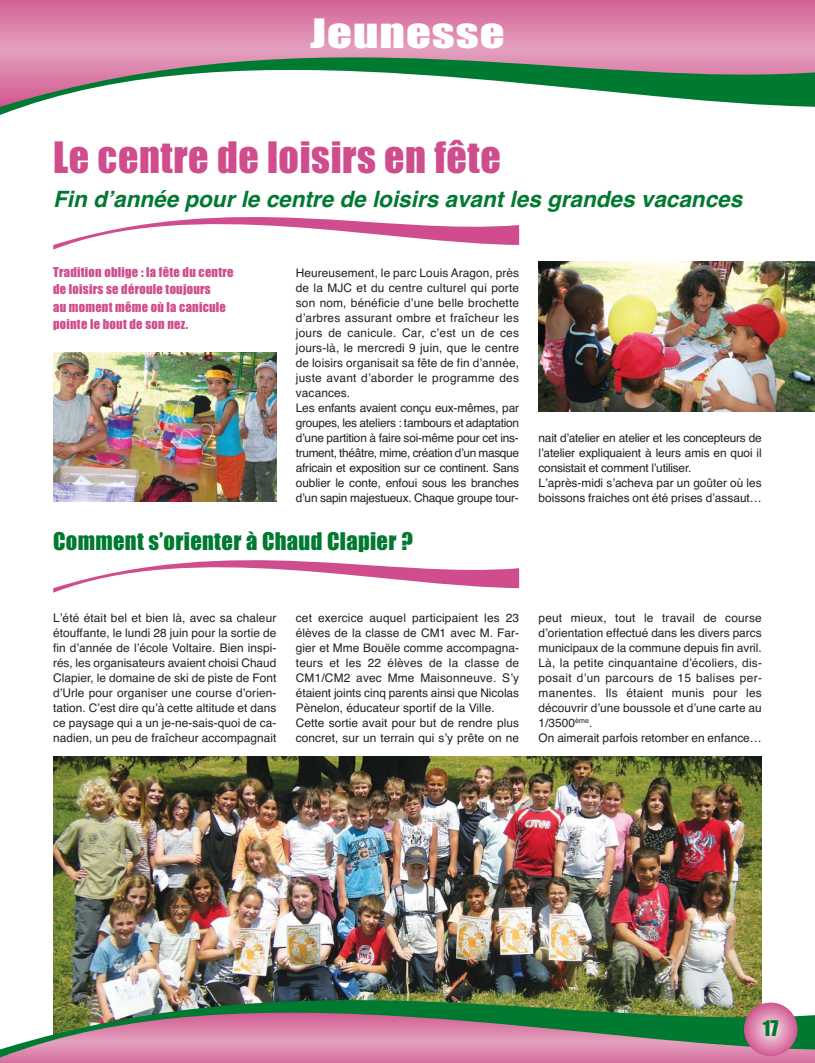
<style>
.page{position:relative;width:815px;height:1063px;background:#fff}
.page>*{position:absolute;margin:0;border:0;box-sizing:border-box;transform-origin:0 0}
.t1{font:40px "Impact";letter-spacing:.015em;color:#cf4d8d}
.t2{font:37.5px "Impact";letter-spacing:.02em;color:#fff;scale:1.3 1}
.t3{font:italic 700 22.5px "Helvetica";color:#007931}
.t4{font:22.5px "Impact";letter-spacing:.015em;color:#007931}
.t5{font:20px "Impact";color:#007931}
.t6{font:12.5px/17.5px "Impact";letter-spacing:.02em;color:#cf4d8d}
.t7{font:11.88px/15px "Helvetica";letter-spacing:.005em;color:#231f20}
</style>
<div class="page">
<img style="left:53px;top:757px;width:708px;height:243px">
<svg style="left:0;top:0;width:815px;height:57px;background:#dc84ac"></svg>
<svg style="left:0;top:57px;width:815px;height:58px"></svg>
<div style="left:0;top:1058px;width:815px;height:5px;background:#d875a2"></div>
<svg style="left:0;top:1000px;width:815px;height:58px;background:#9a8c87"></svg>
<svg style="left:744px;top:1003px;width:53px;height:53px;background:#dc87ae"></svg>
<svg style="left:53px;top:217px;width:466px;height:32px"></svg>
<svg style="left:53px;top:560px;width:466px;height:33px"></svg>
<img style="left:539px;top:262px;width:276px;height:150px">
<img style="left:53px;top:353px;width:223px;height:149px">
<h2 class="t2" style="left:310px;top:22px;width:151px">Jeunesse</h2>
<h1 class="t1" style="left:53px;top:145px;width:449px">Le centre de loisirs en fête</h1>
<h3 class="t3" style="left:53px;top:191px;width:695px">Fin dʼannée pour le centre de loisirs avant les grandes vacances</h3>
<p class="t6" style="left:53px;top:264px;width:182px">Tradition oblige : la fête du centre de loisirs se déroule toujours<br>au moment même où la canicule pointe le bout de son nez.</p>
<p class="t7" style="left:296px;top:266px;width:225px">Heureusement, le parc Louis Aragon, près de la MJC et du centre culturel qui porte son nom, bénéficie dʼune belle brochette dʼarbres assurant ombre et fraîcheur les jours de canicule. Car, cʼest un de ces jours-là, le mercredi 9 juin, que le centre de loisirs organisait sa fête de fin dʼannée, juste avant dʼaborder le programme des vacances.<br>Les enfants avaient conçu eux-mêmes, par groupes, les ateliers : tambours et adaptation dʼune partition à faire soi-même pour cet ins&shy;trument, théâtre, mime, création dʼun masque africain et exposition sur ce continent. Sans oublier le conte, enfoui sous les branches dʼun sapin majestueux. Chaque groupe tour-</p>
<h3 class="t4" style="left:53px;top:533px;width:361px">Comment s’orienter à Chaud Clapier ?</h3>
<p class="t7" style="left:539px;top:431px;width:225px">nait dʼatelier en atelier et les concepteurs de lʼatelier expliquaient à leurs amis en quoi il consistait et comment lʼutiliser.<br>Lʼaprès-midi sʼacheva par un goûter où les boissons fraiches ont été prises dʼassaut…</p>
<p class="t7" style="left:53px;top:611px;width:225px;text-align:justify">Lʼété était bel et bien là, avec sa chaleur étouffante, le lundi 28 juin pour la sortie de fin dʼannée de lʼécole Voltaire. Bien inspi&shy;rés, les organisateurs avaient choisi Chaud Clapier, le domaine de ski de piste de Font dʼUrle pour organiser une course dʼorien&shy;tation. Cʼest dire quʼà cette altitude et dans ce paysage qui a un je-ne-sais-quoi de ca&shy;nadien, un peu de fraîcheur accompagnait</p>
<p class="t7" style="left:296px;top:611px;width:225px">cet exercice auquel participaient les 23 élèves de la classe de CM1 avec M. Far&shy;gier et Mme Bouële comme accompagna&shy;teurs et les 22 élèves de la classe de CM1/CM2 avec Mme Maisonneuve. Sʼy étaient joints cinq parents ainsi que Nicolas Pènelon, éducateur sportif de la Ville.<br>Cette sortie avait pour but de rendre plus concret, sur un terrain qui sʼy prête on ne</p>
<p class="t7" style="left:539px;top:611px;width:225px">peut mieux, tout le travail de course dʼorientation effectué dans les divers parcs municipaux de la commune depuis fin avril.<br>Là, la petite cinquantaine dʼécoliers, dis&shy;posait dʼun parcours de 15 balises per&shy;manentes. Ils étaient munis pour les découvrir dʼune boussole et dʼune carte au 1/3500<sup>ème</sup>.<br>On aimerait parfois retomber en enfance…</p>
<h3 class="t5" style="left:763px;top:1022px;width:17px">17</h3>
</div>
